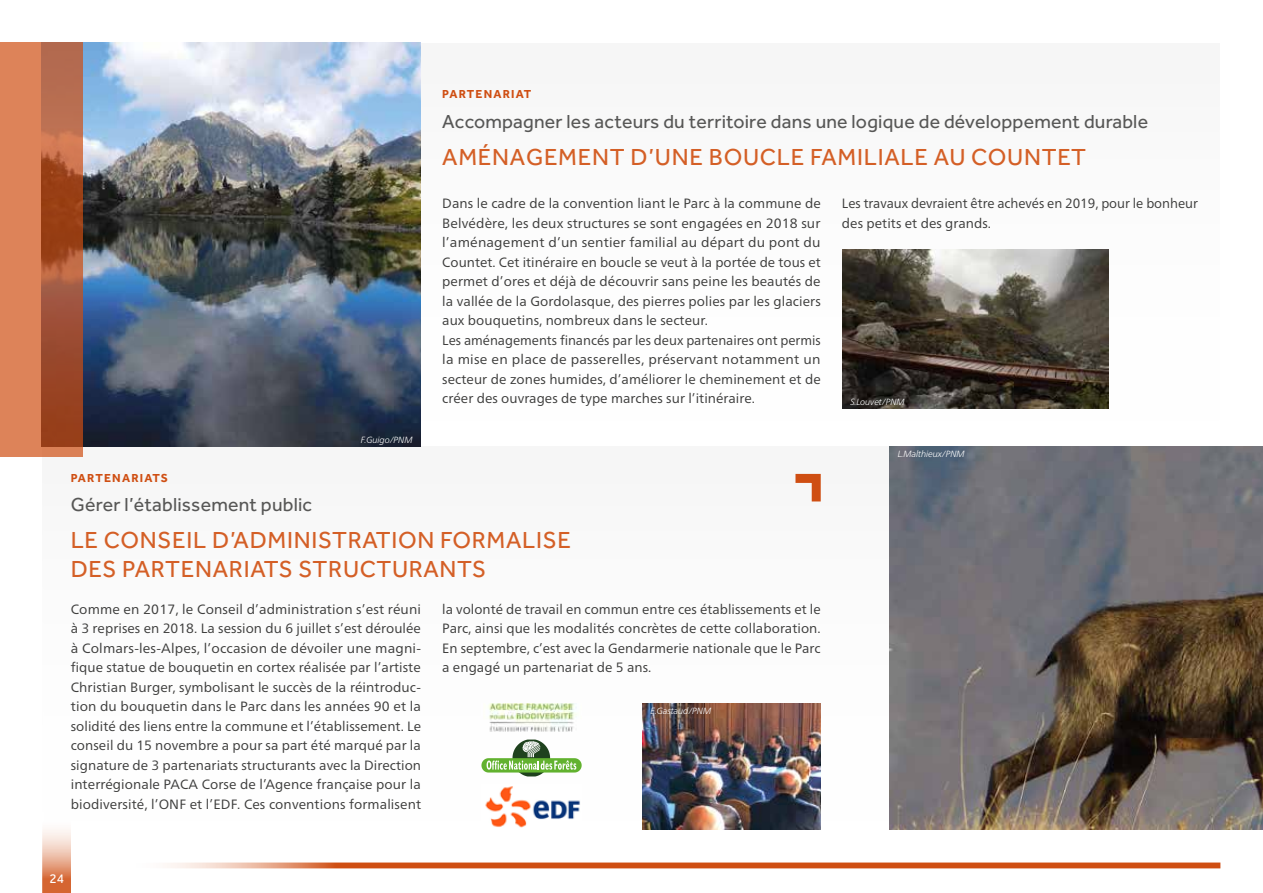
<style>
.page{position:relative;width:1263px;height:893px;background:#fff}
.page>*{position:absolute;margin:0;border:0;box-sizing:border-box;transform-origin:0 0}
.t1{font:24px/28.5px "Effra";letter-spacing:.03em;color:#d45f26}
.t2{font:19.5px "Effra";letter-spacing:.01em;color:#575756}
.t3{font:13.5px/19.5px "Frutiger Neue LTW1 G";letter-spacing:.005em;color:#3c3c3b;text-align:justify}
.t4{font:13.5px "Effra";color:#fff}
.t5{font:700 12px "Effra";letter-spacing:.1em;color:#cf4e12}
.t6{font:italic 300 9px "Frutiger Neue LTW1 G";letter-spacing:-.02em;color:#fff}
</style>
<div class="page">
<svg style="left:167px;top:862px;width:1053px;height:6px;background:#d76d3b"></svg>
<svg style="left:43px;top:846px;width:28px;height:47px"></svg>
<div style="left:43px;top:43px;width:1177px;height:403px;background:#f6f6f6"></div>
<div style="left:43px;top:446px;width:1177px;height:400px;background:#f6f6f6"></div>
<img style="left:889px;top:446px;width:374px;height:383px">
<img style="left:83px;top:43px;width:338px;height:403px">
<svg style="left:0;top:43px;width:83px;height:414px;background:#c26b46"></svg>
<img style="left:642px;top:703px;width:179px;height:126px">
<img style="left:842px;top:250px;width:267px;height:159px">
<svg style="left:795px;top:473px;width:26px;height:29px"></svg>
<img style="left:485px;top:786px;width:95px;height:42px">
<svg style="left:481px;top:739px;width:101px;height:37px"></svg>
<img style="left:489px;top:703px;width:85px;height:29px">
<p class="t5" style="left:442px;top:87px;width:91px">PARTENARIAT</p>
<h2 class="t2" style="left:442px;top:110px;width:707px">Accompagner les acteurs du territoire dans une logique de développement durable</h2>
<h1 class="t1" style="left:442px;top:142px;width:645px">AMÉNAGEMENT D’UNE BOUCLE FAMILIALE AU COUNTET</h1>
<p class="t6" style="left:361px;top:434px;width:53px">F.Guigo/PNM</p>
<p class="t3" style="left:442px;top:194px;width:380px;text-align:left">Dans le cadre de la convention liant le Parc à la commune de Belvédère, les deux structures se sont engagées en 2018 sur l’aménagement d’un sentier familial au départ du pont du Countet. Cet itinéraire en boucle se veut à la portée de tous et permet d’ores et déjà de découvrir sans peine les beautés de la vallée de la Gordolasque, des pierres polies par les glaciers aux bouquetins, nombreux dans le secteur.<br>Les aménagements financés par les deux partenaires ont permis la mise en place de passerelles, préservant notamment un secteur de zones humides, d’améliorer le cheminement et de créer des ouvrages de type marches sur l’itinéraire.</p>
<p class="t3" style="left:842px;top:194px;width:357px">Les travaux devraient être achevés en 2019, pour le bonheur des petits et des grands.</p>
<p class="t6" style="left:850px;top:396px;width:56px">S.Louvet/PNM</p>
<p class="t6" style="left:898px;top:449px;width:69px">L.Malthieux/PNM</p>
<p class="t5" style="left:71px;top:471px;width:99px">PARTENARIATS</p>
<h2 class="t2" style="left:71px;top:493px;width:243px">Gérer l’établissement public</h2>
<h1 class="t1" style="left:71px;top:526px;width:502px">LE CONSEIL D’ADMINISTRATION FORMALISE<br>DES PARTENARIATS STRUCTURANTS</h1>
<p class="t3" style="left:71px;top:599px;width:352px">Comme en 2017, le Conseil d’administration s’est réuni à 3 reprises en 2018. La session du 6 juillet s’est déroulée à Colmars-les-Alpes, l’occasion de dévoiler une magni&shy;fique statue de bouquetin en cortex réalisée par l’artiste Christian Burger, symbolisant le succès de la réintroduc&shy;tion du bouquetin dans le Parc dans les années 90 et la solidité des liens entre la commune et l’établissement. Le conseil du 15 novembre a pour sa part été marqué par la signature de 3 partenariats structurants avec la Direction interrégionale PACA Corse de l’Agence française pour la biodiversité, l’ONF et l’EDF. Ces conventions formalisent</p>
<p class="t3" style="left:442px;top:599px;width:380px">la volonté de travail en commun entre ces établissements et le Parc, ainsi que les modalités concrètes de cette collaboration.<br>En septembre, c’est avec la Gendarmerie nationale que le Parc a engagé un partenariat de 5 ans.</p>
<p class="t6" style="left:650px;top:705px;width:62px">E.Gastaud/PNM</p>
<p class="t4" style="left:49px;top:871px;width:16px">24</p>
</div>
